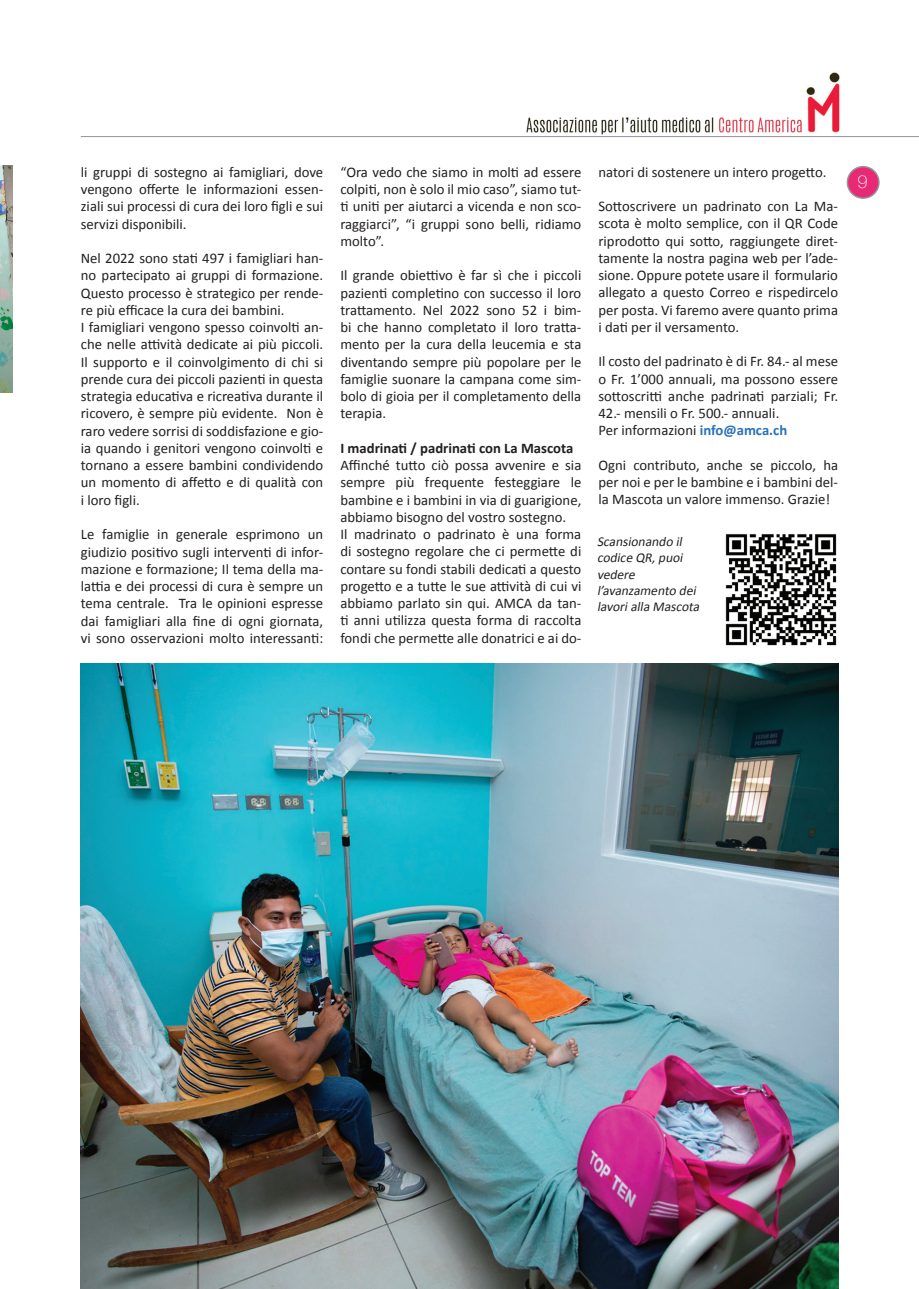
<style>
.page{position:relative;width:919px;height:1289px;background:#fff}
.page>*{position:absolute;margin:0;border:0;box-sizing:border-box;transform-origin:0 0}
.t1{font:100 18px "Helvetica Neue";color:#fff}
.t2{font:14.7px/17.2px "Calibri";color:#231f20;text-align:justify}
.t3{font:700 14.7px "Calibri";color:#231f20}
.t4{font:italic 13.5px/16.2px "Calibri";color:#231f20}
.s1{font-weight:700;color:#2972b9}
</style>
<div class="page">
<img style="left:526px;top:114px;width:276px;height:21px">
<hr style="left:81px;top:136px;width:837px;height:1px;background:#939395">
<img style="left:806px;top:72px;width:34px;height:61px">
<img style="left:0;top:166px;width:13px;height:226px">
<img style="left:81px;top:663px;width:757px;height:625px">
<div style="left:847px;top:167px;width:31px;height:31px;background:#ea2975;border-radius:50%"></div>
<div style="left:846px;top:166px;width:33px;height:33px;border:2px solid #939598;border-radius:50%"></div>
<img style="left:725px;top:534px;width:112px;height:112px">
<p class="t2" style="left:81px;top:163px;width:244px">li gruppi di sostegno ai famigliari, dove vengono offerte le informazioni essen&shy;ziali sui processi di cura dei loro figli e sui servizi disponibili.</p>
<p class="t2" style="left:81px;top:250px;width:244px;text-align:left">Nel 2022 sono stati 497 i famigliari han&shy;no partecipato ai gruppi di formazione.<br>Questo processo è strategico per rende&shy;re più efficace la cura dei bambini.<br>I famigliari vengono spesso coinvolti an&shy;che nelle attività dedicate ai più piccoli.<br>Il supporto e il coinvolgimento di chi si prende cura dei piccoli pazienti in questa strategia educativa e ricreativa durante il ricovero, è sempre più evidente. Non è raro vedere sorrisi di soddisfazione e gio&shy;ia quando i genitori vengono coinvolti e tornano a essere bambini condividendo un momento di affetto e di qualità con i loro figli.</p>
<p class="t2" style="left:81px;top:526px;width:244px">Le famiglie in generale esprimono un giudizio positivo sugli interventi di infor&shy;mazione e formazione; Il tema della ma&shy;lattia e dei processi di cura è sempre un tema centrale. Tra le opinioni espresse dai famigliari alla fine di ogni giornata, vi sono osservazioni molto interessanti:</p>
<p class="t2" style="left:340px;top:163px;width:242px">“Ora vedo che siamo in molti ad essere colpiti, non è solo il mio caso”, siamo tut&shy;ti uniti per aiutarci a vicenda e non sco&shy;raggiarci”, “i gruppi sono belli, ridiamo molto”.</p>
<p class="t2" style="left:340px;top:267px;width:242px">Il grande obiettivo è far sì che i piccoli pazienti completino con successo il loro trattamento. Nel 2022 sono 52 i bim&shy;bi che hanno completato il loro tratta&shy;mento per la cura della leucemia e sta diventando sempre più popolare per le famiglie suonare la campana come sim&shy;bolo di gioia per il completamento della terapia.</p>
<p class="t3" style="left:340px;top:438px;width:234px">I madrinati / padrinati con La Mascota</p>
<p class="t2" style="left:340px;top:456px;width:242px;text-align:left">Affinché tutto ciò possa avvenire e sia sempre più frequente festeggiare le bambine e i bambini in via di guarigione, abbiamo bisogno del vostro sostegno.<br>Il madrinato o padrinato è una forma di sostegno regolare che ci permette di contare su fondi stabili dedicati a questo progetto e a tutte le sue attività di cui vi abbiamo parlato sin qui. AMCA da tan&shy;ti anni utilizza questa forma di raccolta fondi che permette alle donatrici e ai do-</p>
<p class="t2" style="left:598px;top:163px;width:229px">natori di sostenere un intero progetto.</p>
<p class="t2" style="left:598px;top:198px;width:241px">Sottoscrivere un padrinato con La Ma&shy;scota è molto semplice, con il QR Code riprodotto qui sotto, raggiungete diret&shy;tamente la nostra pagina web per l’ade&shy;sione. Oppure potete usare il formulario allegato a questo Correo e rispedircelo per posta. Vi faremo avere quanto prima i dati per il versamento.</p>
<p class="t2" style="left:598px;top:353px;width:241px;text-align:left">Il costo del padrinato è di Fr. 84.- al mese o Fr. 1’000 annuali, ma possono essere sottoscritti anche padrinati parziali; Fr.<br>42.- mensili o Fr. 500.- annuali.<br>Per informazioni <span class="s1">info@amca.ch</span></p>
<p class="t2" style="left:598px;top:456px;width:241px">Ogni contributo, anche se piccolo, ha per noi e per le bambine e i bambini del&shy;la Mascota un valore immenso. Grazie!</p>
<p class="t4" style="left:597px;top:533px;width:107px">Scansionando il codice QR,puoi vedere l’avanzamento dei lavorialla Mascota</p>
<p class="t1" style="left:857px;top:168px;width:12px">9</p>
</div>
